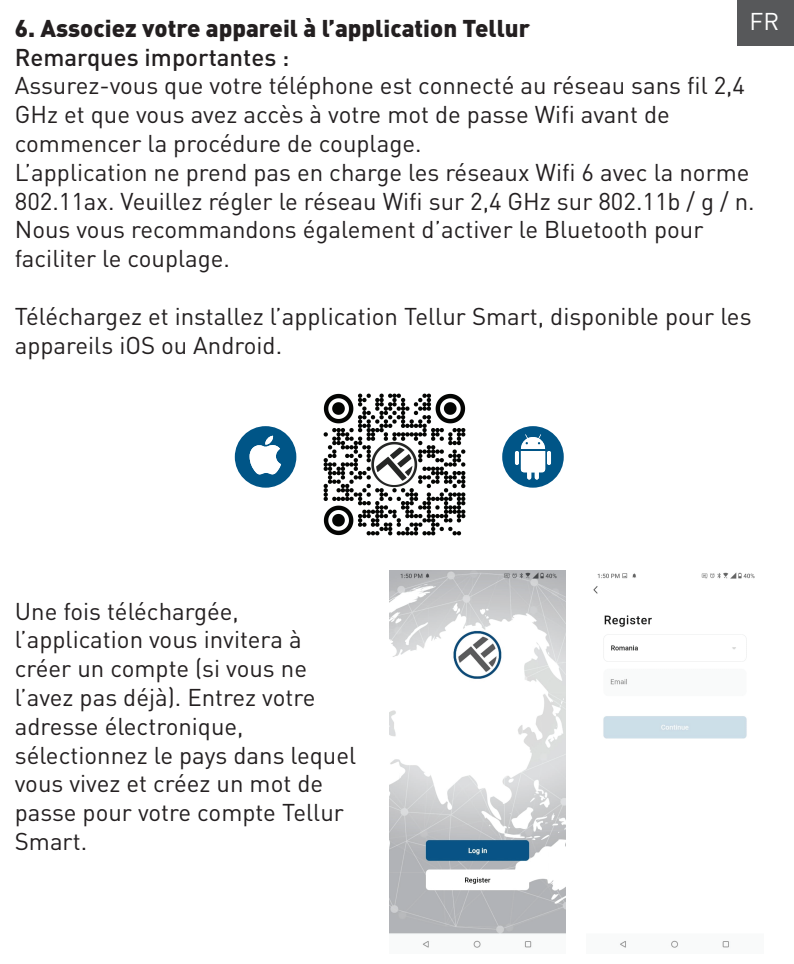
<style>
.page{position:relative;width:794px;height:964px;background:#fff}
.page>*{position:absolute;margin:0;border:0;box-sizing:border-box;transform-origin:0 0}
.t1{font:24px/28.8px "DIN Pro";color:#231f20}
.t2{font:900 24px "DIN Pro";color:#231f20}
.t3{font:500 24px "DIN Pro";color:#231f20}
.t4{font:24px "DIN Pro";color:#fff}
</style>
<div class="page">
<div style="left:737px;top:1px;width:57px;height:45px;background:#57585a"></div>
<img style="left:323px;top:393px;width:143px;height:143px">
<svg style="left:502px;top:426px;width:62px;height:62px"></svg>
<svg style="left:235px;top:426px;width:61px;height:62px"></svg>
<img style="left:593px;top:572px;width:162px;height:376px">
<img style="left:389px;top:571px;width:176px;height:377px">
<p class="t2" style="left:15px;top:12px;width:517px">6. Associez votre appareil à l’application Tellur</p>
<p class="t4" style="left:749px;top:5px;width:31px">FR</p>
<p class="t3" style="left:15px;top:41px;width:276px">Remarques importantes :</p>
<p class="t1" style="left:15px;top:70px;width:741px">Assurez-vous que votre téléphone est connecté au réseau sans fil 2,4<br>GHz et que vous avez accès à votre mot de passe Wifi avant de commencer la procédure de couplage.<br>L’application ne prend pas en charge les réseaux Wifi 6 avec la norme 802.11ax. Veuillez régler le réseau Wifi sur 2,4 GHz sur 802.11b / g / n.<br>Nous vous recommandons également d’activer le Bluetooth pour faciliter le couplage.</p>
<p class="t1" style="left:15px;top:301px;width:738px">Téléchargez et installez l’application Tellur Smart, disponible pour les appareils iOS ou Android.</p>
<p class="t1" style="left:15px;top:595px;width:343px">Une fois téléchargée, l’application vous invitera à créer un compte (si vous ne l’avez pas déjà). Entrez votre adresse électronique, sélectionnez le pays dans lequel vous vivez et créez un mot de passe pour votre compte Tellur<br>Smart.</p>
</div>
